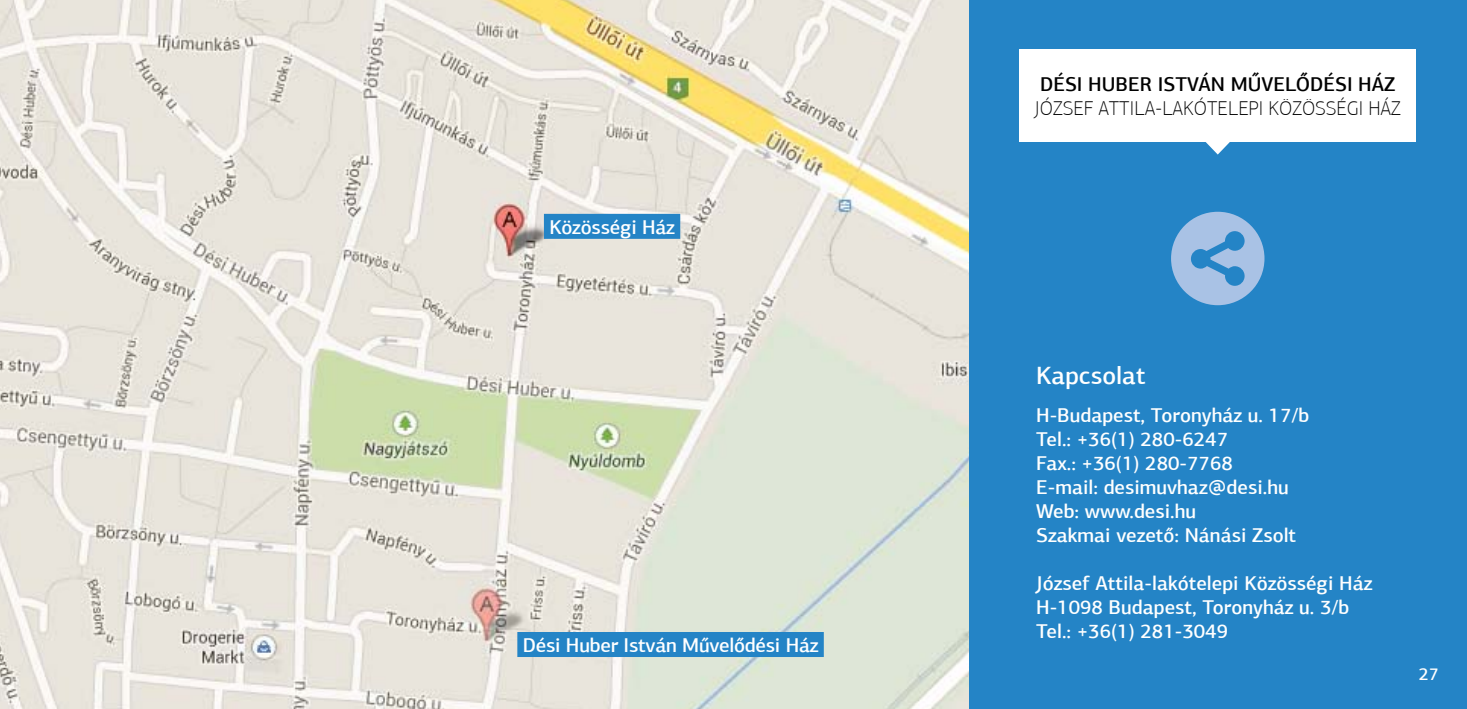
<style>
.page{position:relative;width:1467px;height:709px;background:#fff}
.page>*{position:absolute;margin:0;border:0;box-sizing:border-box;transform-origin:0 0}
.t1{font:500 25px "PF Agora Sans Pro";color:#fff}
.t2{font:500 20px/24px "PF Agora Sans Pro";color:#fff}
.t3{font:100 20px "PF Agora Sans Pro";color:#000}
.t4{font:500 20px "PF Agora Sans Pro";color:#000}
.t5{font:500 17.5px "PF Agora Sans Pro";color:#fff}
</style>
<div class="page">
<div style="left:969px;top:0;width:498px;height:709px;background:#2484c6"></div>
<div style="left:1019px;top:50px;width:397px;height:92px;background:#fff"></div>
<svg style="left:1205px;top:142px;width:25px;height:12px"></svg>
<svg style="left:1171px;top:212px;width:93px;height:93px"></svg>
<img style="left:1px;top:0;width:968px;height:709px">
<div style="left:517px;top:632px;width:307px;height:25px;background:#2484c6"></div>
<div style="left:544px;top:214px;width:136px;height:25px;background:#2484c6"></div>
<img style="left:0;top:0;width:1px;height:709px">
<p class="t2" style="left:549px;top:215px;width:127px">Közösségi Ház</p>
<p class="t2" style="left:523px;top:633px;width:297px">Dési Huber István Művelődési Ház</p>
<p class="t4" style="left:1040px;top:72px;width:23px">Dési</p>
<p class="t4" style="left:1088px;top:72px;width:27px">Huber</p>
<p class="t4" style="left:1158px;top:72px;width:19px">István</p>
<p class="t4" style="left:1231px;top:72px;width:30px">Művelődési</p>
<p class="t4" style="left:1358px;top:72px;width:27px">Ház</p>
<p class="t3" style="left:1035px;top:97px;width:368px">JÓZSEF ATTILA-LAKÓTELEPI KÖZÖSSÉGI HÁZ</p>
<p class="t1" style="left:1036px;top:360px;width:111px">Kapcsolat</p>
<p class="t2" style="left:1036px;top:403px;width:275px">H-Budapest, Toronyház u. 17/b<br>Tel.: +36(1) 280-6247<br>Fax.: +36(1) 280-7768<br>E-mail: desimuvhaz@desi.hu<br>Web: www.desi.hu<br>Szakmai vezető: Nánási Zsolt</p>
<p class="t2" style="left:1036px;top:571px;width:338px">József Attila-lakótelepi Közösségi Ház<br>H-1098 Budapest, Toronyház u. 3/b<br>Tel.: +36(1) 281-3049</p>
<p class="t5" style="left:1419px;top:663px;width:22px">27</p>
</div>
